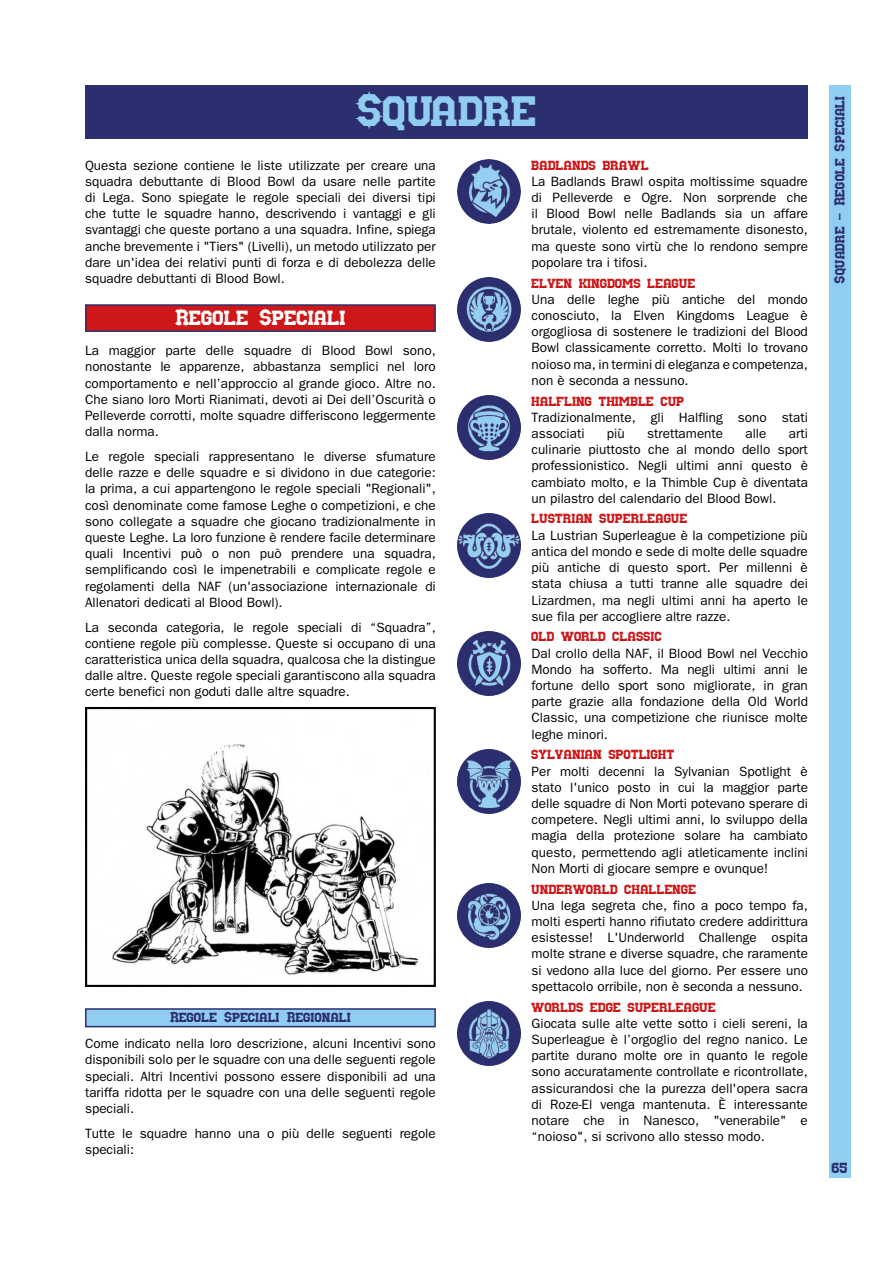
<style>
.page{position:relative;width:893px;height:1263px;background:#fff}
.page>*{position:absolute;margin:0;border:0;box-sizing:border-box;transform-origin:0 0}
.t1{font:43.5px "Nuffle";color:#91cdf1}
.t2{font:21px "Nuffle";color:#fff}
.t3{font:15px "Nuffle";color:#2b2e6f}
.t4{font:13.5px/16.2px "Franklin Gothic";color:#000;text-align:justify}
.t5{font:13.5px "Nuffle";color:#cd1719}
.t6{font:13.5px "Nuffle";color:#2b2e6f}
</style>
<div class="page">
<div style="left:829px;top:85px;width:21px;height:1093px;background:#91cdf1"></div>
<div style="left:85px;top:85px;width:723px;height:53px;background:#2b2e6f"></div>
<div style="left:85px;top:304px;width:351px;height:28px;background:#cd1719;border:1px solid #2b2e6f"></div>
<div style="left:85px;top:1008px;width:351px;height:19px;background:#91cdf1;border:1px solid #2b2e6f"></div>
<img style="left:457px;top:159px;width:64px;height:64px">
<img style="left:457px;top:277px;width:64px;height:64px">
<img style="left:457px;top:395px;width:64px;height:64px">
<img style="left:457px;top:513px;width:64px;height:64px">
<img style="left:457px;top:631px;width:64px;height:64px">
<img style="left:457px;top:749px;width:64px;height:64px">
<img style="left:457px;top:883px;width:64px;height:64px">
<img style="left:457px;top:1001px;width:64px;height:64px">
<img style="left:112px;top:744px;width:307px;height:231px">
<div style="left:85px;top:707px;width:351px;height:280px;border:2px solid #000"></div>
<h1 class="t1" style="left:356px;top:79px;width:183px">Squadre</h1>
<p class="t4" style="left:85px;top:157px;width:352px">Questa sezione contiene le liste utilizzate per creare una squadra debuttante di Blood Bowl da usare nelle partite di Lega. Sono spiegate le regole speciali dei diversi tipi che tutte le squadre hanno, descrivendo i vantaggi e gli svantaggi che queste portano a una squadra. Infine, spiega anche brevemente i "Tiers" (Livelli), un metodo utilizzato per dare un'idea dei relativi punti di forza e di debolezza delle squadre debuttanti di Blood Bowl.</p>
<h2 class="t2" style="left:175px;top:303px;width:173px">Regole Speciali</h2>
<p class="t4" style="left:85px;top:343px;width:352px">La maggior parte delle squadre di Blood Bowl sono, nonostante le apparenze, abbastanza semplici nel loro comportamento e nell’approccio al grande gioco. Altre no.<br>Che siano loro Morti Rianimati, devoti ai Dei dell’Oscurità o Pelleverde corrotti, molte squadre differiscono leggermente dalla norma.</p>
<p class="t4" style="left:85px;top:448px;width:352px">Le regole speciali rappresentano le diverse sfumature delle razze e delle squadre e si dividono in due categorie: la prima, a cui appartengono le regole speciali "Regionali", così denominate come famose Leghe o competizioni, e che sono collegate a squadre che giocano tradizionalmente in queste Leghe. La loro funzione è rendere facile determinare quali Incentivi può o non può prendere una squadra, semplificando così le impenetrabili e complicate regole e regolamenti della NAF (un'associazione internazionale di Allenatori dedicati al Blood Bowl).</p>
<p class="t4" style="left:85px;top:619px;width:352px">La seconda categoria, le regole speciali di “Squadra”, contiene regole più complesse. Queste si occupano di una caratteristica unica della squadra, qualcosa che la distingue dalle altre. Queste regole speciali garantiscono alla squadra certe benefici non goduti dalle altre squadre.</p>
<p class="t6" style="left:170px;top:1008px;width:183px">Regole Speciali Regionali</p>
<p class="t4" style="left:85px;top:1035px;width:352px">Come indicato nella loro descrizione, alcuni Incentivi sono disponibili solo per le squadre con una delle seguenti regole speciali. Altri Incentivi possono essere disponibili ad una tariffa ridotta per le squadre con una delle seguenti regole speciali.</p>
<p class="t4" style="left:85px;top:1125px;width:352px">Tutte le squadre hanno una o più delle seguenti regole speciali:</p>
<p class="t5" style="left:531px;top:155px;width:119px">badlands brawl</p>
<p class="t4" style="left:531px;top:173px;width:278px">La Badlands Brawl ospita moltissime squadre di Pelleverde e Ogre. Non sorprende che il Blood Bowl nelle Badlands sia un affare brutale, violento ed estremamente disonesto, ma queste sono virtù che lo rendono sempre popolare tra i tifosi.</p>
<p class="t5" style="left:531px;top:273px;width:166px">elven kingdoms league</p>
<p class="t4" style="left:531px;top:291px;width:278px">Una delle leghe più antiche del mondo conosciuto, la Elven Kingdoms League è orgogliosa di sostenere le tradizioni del Blood Bowl classicamente corretto. Molti lo trovano noioso ma, in termini di eleganza e competenza, non è seconda a nessuno.</p>
<p class="t5" style="left:531px;top:391px;width:154px">halfling thimble cup</p>
<p class="t4" style="left:531px;top:409px;width:278px">Tradizionalmente, gli Halfling sono stati associati</p>
<p class="t4" style="left:607px;top:425px;width:19px">più</p>
<p class="t4" style="left:647px;top:425px;width:78px">strettamente</p>
<p class="t4" style="left:745px;top:425px;width:23px">alle</p>
<p class="t4" style="left:531px;top:425px;width:278px;text-indent:257px">arti culinarie piuttosto che al mondo dello sport professionistico. Negli ultimi anni questo è cambiato molto, e la Thimble Cup è diventata un pilastro del calendario del Blood Bowl.</p>
<p class="t5" style="left:531px;top:509px;width:158px">lustrian superleague</p>
<p class="t4" style="left:531px;top:527px;width:278px">La Lustrian Superleague è la competizione più antica del mondo e sede di molte delle squadre più antiche di questo sport. Per millenni è stata chiusa a tutti tranne alle squadre dei Lizardmen, ma negli ultimi anni ha aperto le sue fila per accogliere altre razze.</p>
<p class="t5" style="left:531px;top:627px;width:132px">old world classic</p>
<p class="t4" style="left:531px;top:645px;width:278px">Dal crollo della NAF, il Blood Bowl nel Vecchio Mondo ha sofferto. Ma negli ultimi anni le fortune dello sport sono migliorate, in gran parte grazie alla fondazione della Old World Classic, una competizione che riunisce molte leghe minori.</p>
<p class="t5" style="left:531px;top:745px;width:145px">sylvanian spotlight</p>
<p class="t4" style="left:531px;top:763px;width:278px">Per molti decenni la Sylvanian Spotlight è stato l'unico posto in cui la maggior parte delle squadre di Non Morti potevano sperare di competere. Negli ultimi anni, lo sviluppo della magia della protezione solare ha cambiato questo, permettendo agli atleticamente inclini Non Morti di giocare sempre e ovunque!</p>
<p class="t5" style="left:531px;top:879px;width:166px">underworld challenge</p>
<p class="t4" style="left:531px;top:897px;width:278px">Una lega segreta che, fino a poco tempo fa, molti esperti hanno rifiutato credere addirittura esistesse! L'Underworld Challenge ospita molte strane e diverse squadre, che raramente si vedono alla luce del giorno. Per essere uno spettacolo orribile, non è seconda a nessuno.</p>
<p class="t5" style="left:531px;top:997px;width:186px">worlds edge superleague</p>
<p class="t4" style="left:531px;top:1015px;width:278px">Giocata sulle alte vette sotto i cieli sereni, la Superleague è l’orgoglio del regno nanico. Le partite durano molte ore in quanto le regole sono accuratamente controllate e ricontrollate, assicurandosi che la purezza dell'opera sacra di Roze-El venga mantenuta. È interessante notare che in Nanesco, "venerabile" e “noioso", si scrivono allo stesso modo.</p>
<p class="t6" style="left:830px;top:284px;width:189px;rotate:-90deg">Squadre - Regole Speciali</p>
<p class="t3" style="left:832px;top:1156px;width:18px">65</p>
</div>
